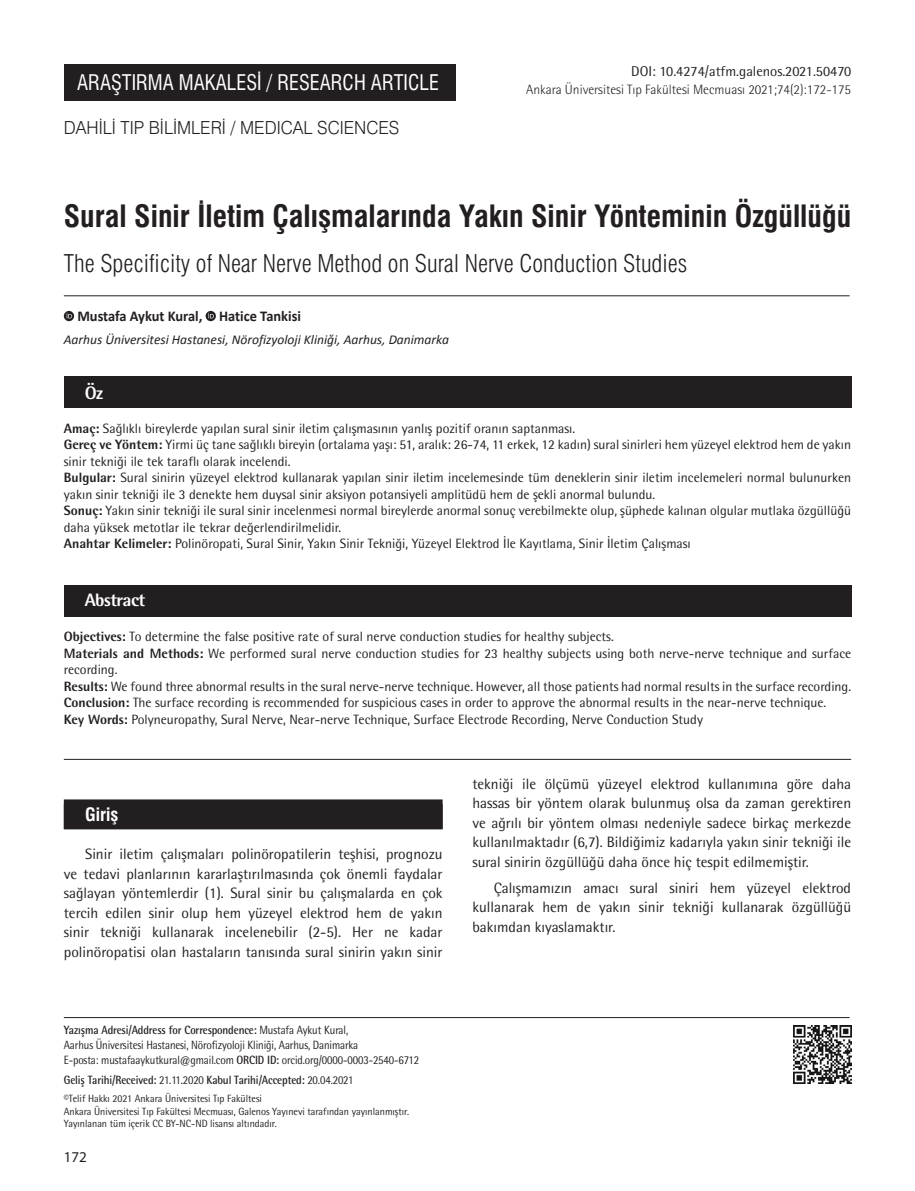
<style>
.page{position:relative;width:915px;height:1191px;background:#fff}
.page>*{position:absolute;margin:0;border:0;box-sizing:border-box;transform-origin:0 0}
.BASLIK{font:30px "Swiss Condensed Bold Tr";color:#231f20}
._2__BASLIK{font:24px "Swiss Condensed Light Tr";color:#231f20}
.t1{font:21px "Swiss Condensed Tr";color:#fff;scale:.96 1}
.t2{font:18px "Swiss Light Tr";color:#231f20;scale:.96 1}
.t3{font:800 18px "Rotis Semi Sans Std";letter-spacing:-.025em;color:#fff}
.ARA_BASLIK{font:18px "Swiss Condensed Bold Tr";color:#fff}
.YAZI{font:15px/19.5px "Rotis Semi Sans Std";color:#231f20;text-align:justify}
.YAZARLAR{font:700 15px "Calibri";color:#231f20;scale:.96 1}
.t4{font:15px "Myriad Pro";color:#231f20}
.t5{font:14.25px "Rotis Semi Sans Std";color:#231f20}
.OZET{font:13.5px/16.5px "Rotis Semi Sans Std";color:#231f20}
.KURUM{font:italic 13.5px "Calibri";color:#231f20}
.sayfa_no{font:300 13.5px "Rotis Semi Sans Std";color:#231f20}
.t6{font:12px "Rotis Semi Sans Std";letter-spacing:-.01em;color:#231f20;scale:.9 1}
.t7{font:700 12px "Rotis Semi Sans Std";letter-spacing:-.01em;color:#231f20;scale:.9 1}
.t8{font:10.5px/12.6px "Rotis Semi Sans Std";color:#231f20;scale:.95 1}
.s1{font-weight:800}
.s2{font-weight:400}
.s3{font-weight:700}
</style>
<div class="page">
<div style="left:64px;top:64px;width:391px;height:37px;background:#231f20"></div>
<hr style="left:64px;top:1017px;width:785px;height:1px;background:#231f20">
<img style="left:793px;top:1025px;width:57px;height:58px">
<hr style="left:64px;top:759px;width:786px;height:1px;background:#231f20">
<div style="left:64px;top:585px;width:786px;height:31px;background:#231f20"></div>
<div style="left:64px;top:377px;width:786px;height:31px;background:#231f20"></div>
<hr style="left:64px;top:295px;width:785px;height:1px;background:#231f20">
<svg style="left:64px;top:311px;width:10px;height:10px"></svg>
<svg style="left:67px;top:313px;width:5px;height:5px"></svg>
<svg style="left:205px;top:311px;width:11px;height:10px"></svg>
<svg style="left:208px;top:313px;width:6px;height:5px"></svg>
<div style="left:64px;top:799px;width:378px;height:30px;background:#231f20"></div>
<h3 class="t1" style="left:77px;top:70px;width:378px">ARAŞTIRMA MAKALESİ / RESEARCH ARTICLE</h3>
<p class="t2" style="left:64px;top:116px;width:351px">DAHİLİ TIP BİLİMLERİ / MEDICAL SCIENCES</p>
<p class="t5" style="left:631px;top:63px;width:221px">DOI: 10.4274/atfm.galenos.2021.50470</p>
<p class="sayfa_no" style="left:526px;top:82px;width:326px">Ankara Üniversitesi Tıp Fakültesi Mecmuası 2021;74(2):172-175</p>
<p class="BASLIK" style="left:64px;top:198px;width:788px">Sural Sinir İletim Çalışmalarında Yakın Sinir Yönteminin Özgüllüğü</p>
<p class="_2__BASLIK" style="left:64px;top:249px;width:624px">The Specificity of Near Nerve Method on Sural Nerve Conduction Studies</p>
<p class="YAZARLAR" style="left:77px;top:306px;width:234px">Mustafa Aykut Kural, Hatice Tankisi</p>
<p class="KURUM" style="left:64px;top:330px;width:386px">Aarhus Üniversitesi Hastanesi, Nörofizyoloji Kliniği, Aarhus, Danimarka</p>
<p class="t3" style="left:85px;top:381px;width:20px">Öz</p>
<p class="OZET" style="left:64px;top:420px;width:512px"><span class="s1">Amaç:</span> Sağlıklı bireylerde yapılan sural sinir iletim çalışmasının yanlış pozitif oranın saptanması.</p>
<p class="OZET" style="left:64px;top:436px;width:788px"><span class="s1">Gereç ve Yöntem:</span> Yirmi üç tane sağlıklı bireyin (ortalama yaşı: 51, aralık: 26-74, 11 erkek, 12 kadın) sural sinirleri hem yüzeyel elektrod hem de yakın sinir tekniği ile tek taraflı olarak incelendi.</p>
<p class="OZET" style="left:64px;top:469px;width:788px"><span class="s1">Bulgular:</span> Sural sinirin yüzeyel elektrod kullanarak yapılan sinir iletim incelemesinde tüm deneklerin sinir iletim incelemeleri normal bulunurken yakın sinir tekniği ile 3 denekte hem duysal sinir aksiyon potansiyeli amplitüdü hem de şekli anormal bulundu.</p>
<p class="OZET" style="left:64px;top:502px;width:788px"><span class="s1">Sonuç:</span> Yakın sinir tekniği ile sural sinir incelenmesi normal bireylerde anormal sonuç verebilmekte olup, şüphede kalınan olgular mutlaka özgüllüğü daha yüksek metotlar ile tekrar değerlendirilmelidir.</p>
<p class="OZET" style="left:64px;top:535px;width:628px"><span class="s1">Anahtar Kelimeler:</span> Polinöropati, Sural Sinir, Yakın Sinir Tekniği, Yüzeyel Elektrod İle Kayıtlama, Sinir İletim Çalışması</p>
<p class="t3" style="left:85px;top:588px;width:62px">Abstract</p>
<p class="OZET" style="left:64px;top:628px;width:551px"><span class="s1">Objectives:</span> To determine the false positive rate of sural nerve conduction studies for healthy subjects.</p>
<p class="OZET" style="left:64px;top:644px;width:788px"><span class="s1">Materials and Methods:</span> We performed sural nerve conduction studies for 23 healthy subjects using both nerve-nerve technique and surface recording.</p>
<p class="OZET" style="left:64px;top:677px;width:788px"><span class="s1">Results:</span> We found three abnormal results in the sural nerve-nerve technique. However, all those patients had normal results in the surface recording.</p>
<p class="OZET" style="left:64px;top:694px;width:763px"><span class="s1">Conclusion:</span> The surface recording is recommended for suspicious cases in order to approve the abnormal results in the near-nerve technique.</p>
<p class="OZET" style="left:64px;top:710px;width:640px"><span class="s1">Key Words:</span> Polyneuropathy, Sural Nerve, Near-nerve Technique, Surface Electrode Recording, Nerve Conduction Study</p>
<p class="ARA_BASLIK" style="left:85px;top:803px;width:35px">Giriş</p>
<p class="YAZI" style="left:64px;top:844px;width:380px;text-indent:21px">Sinir iletim çalışmaları polinöropatilerin teşhisi, prognozu ve tedavi planlarının kararlaştırılmasında çok önemli faydalar sağlayan yöntemlerdir (1). Sural sinir bu çalışmalarda en çok tercih edilen sinir olup hem yüzeyel elektrod hem de yakın sinir tekniği kullanarak incelenebilir (2-5). Her ne kadar polinöropatisi olan hastaların tanısında sural sinirin yakın sinir</p>
<p class="t7" style="left:64px;top:1022px;width:317px">Yazışma Adresi/Address for Correspondence: <span class="s2">Mustafa Aykut Kural,</span></p>
<p class="t6" style="left:64px;top:1038px;width:328px">Aarhus Üniversitesi Hastanesi, Nörofizyoloji Kliniği, Aarhus, Danimarka</p>
<p class="t6" style="left:64px;top:1053px;width:396px">E-posta: mustafaaykutkural@gmail.com <span class="s3">ORCID ID:</span> orcid.org/0000-0003-2540-6712</p>
<p class="t7" style="left:64px;top:1072px;width:323px">Geliş Tarihi/Received: <span class="s2">21.11.2020</span> Kabul Tarihi/Accepted: <span class="s2">20.04.2021</span></p>
<p class="t8" style="left:64px;top:1092px;width:365px">©️Telif Hakkı 2021 Ankara Üniversitesi Tıp Fakültesi<br>Ankara Üniversitesi Tıp Fakültesi Mecmuası, Galenos Yayınevi tarafından yayınlanmıştır.<br>Yayınlanan tüm içerik CC BY-NC-ND lisansı altındadır.</p>
<p class="t4" style="left:64px;top:1147px;width:25px">172</p>
<p class="YAZI" style="left:472px;top:774px;width:380px">tekniği ile ölçümü yüzeyel elektrod kullanımına göre daha hassas bir yöntem olarak bulunmuş olsa da zaman gerektiren ve ağrılı bir yöntem olması nedeniyle sadece birkaç merkezde kullanılmaktadır (6,7). Bildiğimiz kadarıyla yakın sinir tekniği ile sural sinirin özgüllüğü daha önce hiç tespit edilmemiştir.</p>
<p class="YAZI" style="left:472px;top:878px;width:380px;text-indent:21px">Çalışmamızın amacı sural siniri hem yüzeyel elektrod kullanarak hem de yakın sinir tekniği kullanarak özgüllüğü bakımdan kıyaslamaktır.</p>
</div>
